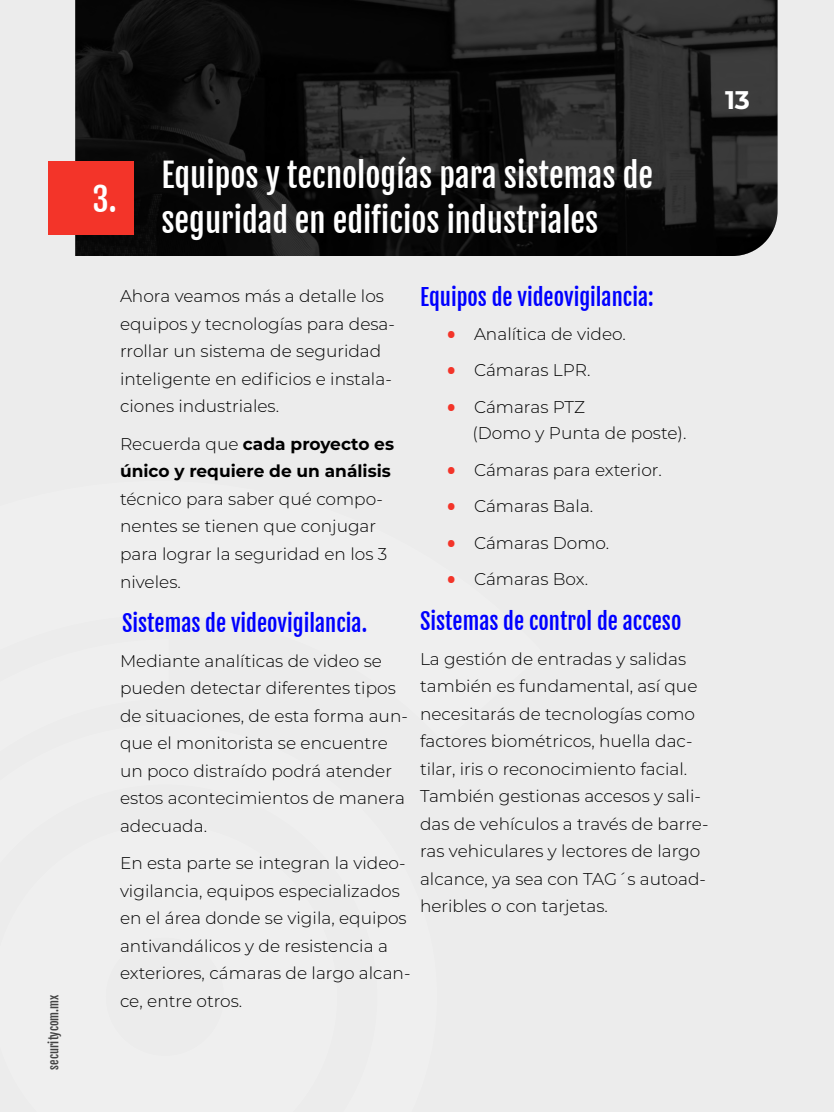
<style>
.page{position:relative;width:834px;height:1112px;background:#ececec}
.page>*{position:absolute;margin:0;border:0;box-sizing:border-box;transform-origin:0 0}
.t1{font:32.5px/44.5px "Fjalla One";color:#fff}
.t2{font:700 25.5px "Montserrat";color:#fff}
.t3{font:22.5px "Fjalla One";color:#00f}
.t4{font:300 17px/27.5px "Montserrat";color:#000}
.t5{font:700 17px/27.5px "Montserrat";color:#000}
.t6{font:12px "Fjalla One";color:#434343}
.s1{font-weight:300}
.s2{font-family:"Fjalla One";font-weight:400;font-size:30px;color:#f33429}
</style>
<div class="page">
<img style="left:75px;top:0;width:703px;height:256px">
<div style="left:48px;top:161px;width:86px;height:74px;background:#f33429"></div>
<p class="t6" style="left:46px;top:1070px;width:76px;rotate:-90deg">securitycom.mx</p>
<h2 class="t2" style="left:725px;top:81px;width:27px">13</h2>
<h1 class="t1" style="left:92px;top:177px;width:26px">3.</h1>
<h1 class="t1" style="left:161px;top:153px;width:493px">Equipos y tecnologías para sistemas de seguridad en edificios industriales</h1>
<p class="t4" style="left:120px;top:282px;width:277px">Ahora veamos más a detalle los equipos y tecnologías para desa&shy;rrollar un sistema de seguridad inteligente en edificios e instala&shy;ciones industriales.</p>
<p class="t5" style="left:120px;top:429px;width:276px"><span class="s1">Recuerda que</span> cada proyecto es único y requiere de un análisis</p>
<p class="t4" style="left:120px;top:485px;width:269px">técnico para saber qué compo&shy;nentes se tienen que conjugar para lograr la seguridad en los 3 niveles.</p>
<h3 class="t3" style="left:122px;top:609px;width:247px">Sistemas de videovigilancia.</h3>
<p class="t4" style="left:120px;top:647px;width:289px">Mediante analíticas de video se pueden detectar diferentes tipos de situaciones, de esta forma aun&shy;que el monitorista se encuentre un poco distraído podrá atender estos acontecimientos de manera adecuada.</p>
<p class="t4" style="left:120px;top:849px;width:292px">En esta parte se integran la video&shy;vigilancia, equipos especializados en el área donde se vigila, equipos antivandálicos y de resistencia a exteriores, cámaras de largo alcan&shy;ce, entre otros.</p>
<h3 class="t3" style="left:420px;top:283px;width:235px">Equipos de videovigilancia:</h3>
<p class="t4" style="left:446px;top:320px;width:181px"><span class="s2">•</span> Analítica de video.</p>
<p class="t4" style="left:446px;top:356px;width:146px"><span class="s2">•</span> Cámaras LPR.</p>
<p class="t4" style="left:472px;top:393px;width:216px;line-height:26.5px;text-indent:-26px"><span class="s2">•</span> Cámaras PTZ<br>(Domo y Punta de poste).</p>
<p class="t4" style="left:446px;top:456px;width:217px"><span class="s2">•</span> Cámaras para exterior.</p>
<p class="t4" style="left:446px;top:492px;width:149px"><span class="s2">•</span> Cámaras Bala.</p>
<p class="t4" style="left:446px;top:529px;width:165px"><span class="s2">•</span> Cámaras Domo.</p>
<p class="t4" style="left:446px;top:565px;width:144px"><span class="s2">•</span> Cámaras Box.</p>
<h3 class="t3" style="left:420px;top:607px;width:263px">Sistemas de control de acceso</h3>
<p class="t4" style="left:420px;top:644px;width:290px">La gestión de entradas y salidas también es fundamental, así que necesitarás de tecnologías como factores biométricos, huella dac&shy;tilar, iris o reconocimiento facial.<br>También gestionas accesos y sali&shy;das de vehículos a través de barre&shy;ras vehiculares y lectores de largo alcance, ya sea con TAG´s autoad&shy;heribles o con tarjetas.</p>
</div>
